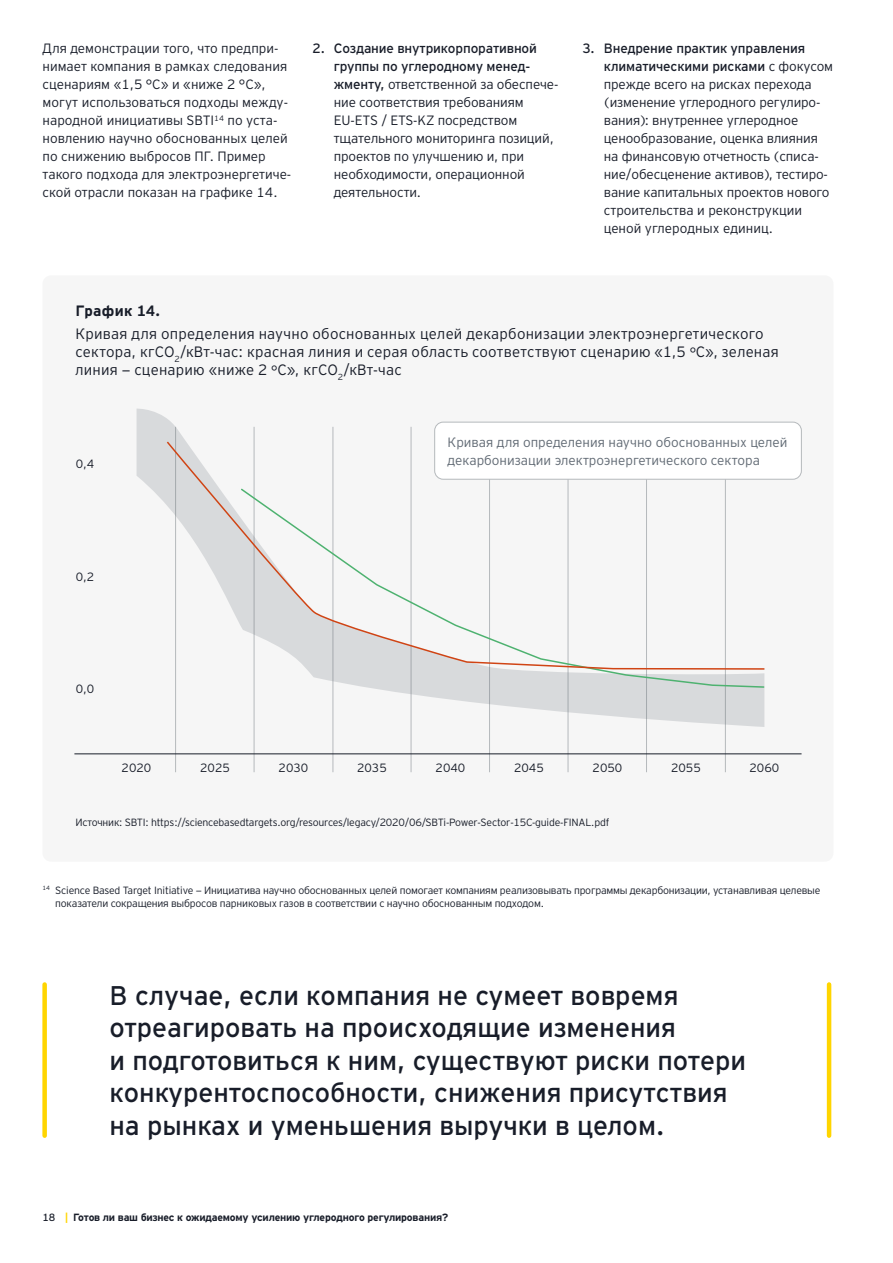
<style>
.page{position:relative;width:893px;height:1263px;background:#fff}
.page>*{position:absolute;margin:0;border:0;box-sizing:border-box;transform-origin:0 0}
.t1{font:27px/32.4px "EY Interstate";color:#181d29}
.t2{font:300 15px/18px "EY Interstate";letter-spacing:.015em;color:#181d29}
.t3{font:700 15px "EY Interstate";letter-spacing:.015em;color:#181d29}
.t4{font:300 13.5px/18px "EY Interstate";letter-spacing:-.01em;color:#181d29}
.t5{font:300 13.5px/18px "EY Interstate";color:#606973}
.t6{font:300 12px "EY Interstate";color:#181d29}
.t7{font:300 10.5px/13.5px "EY Interstate";letter-spacing:-.02em;color:#181d29}
.t8{font:700 10.5px "EY Interstate";letter-spacing:-.02em;color:#181d29}
.s1{font-weight:400}
.s2{font-size:13.5px}
.s3{color:#ffd500}
</style>
<div class="page">
<div style="left:43px;top:275px;width:790px;height:587px;background:#f6f6f6;border-radius:9px"></div>
<hr style="left:175px;top:427px;width:1px;height:345px;background:#b5b9bc">
<hr style="left:254px;top:427px;width:1px;height:345px;background:#b5b9bc">
<hr style="left:333px;top:427px;width:1px;height:345px;background:#b5b9bc">
<hr style="left:411px;top:427px;width:1px;height:345px;background:#b5b9bc">
<hr style="left:489px;top:427px;width:1px;height:345px;background:#b5b9bc">
<hr style="left:568px;top:427px;width:1px;height:345px;background:#b5b9bc">
<hr style="left:646px;top:427px;width:1px;height:345px;background:#b5b9bc">
<hr style="left:725px;top:427px;width:1px;height:345px;background:#b5b9bc">
<hr style="left:74px;top:754px;width:727px;height:1px;background:#181d29">
<svg style="left:137px;top:408px;width:627px;height:319px"></svg>
<svg style="left:240px;top:670px;width:525px;height:19px"></svg>
<svg style="left:166px;top:441px;width:600px;height:229px"></svg>
<div style="left:435px;top:422px;width:366px;height:57px;background:#fff;border-radius:9px"></div>
<div style="left:434px;top:422px;width:367px;height:57px;border:1px solid #b5b9bc;border-radius:9px"></div>
<div style="left:42px;top:984px;width:5px;height:152px;background:#ffd500"></div>
<hr style="left:827px;top:984px;width:4px;height:152px;background:#ffd500">
<hr style="left:892px;top:0;width:1px;height:1263px;background:#ededed">
<p class="t4" style="left:43px;top:39px;width:250px">Для демонстрации того, что предпри&shy;нимает компания в рамках следования сценариям «1,5 °С» и «ниже 2 °С», могут использоваться подходы между&shy;народной инициативы SBTI<sup>14</sup> по уста&shy;новлению научно обоснованных целей по снижению выбросов ПГ. Пример такого подхода для электроэнергетиче&shy;ской отрасли показан на графике 14.</p>
<p class="t4" style="left:334px;top:39px;width:226px;text-indent:-21px"><span class="s1">2. Создание внутрикорпоративной группы по углеродному менед&shy;жменту,</span> ответственной за обеспече&shy;ние соответствия требованиям<br>EU-ETS / ETS-KZ посредством тщательного мониторинга позиций, проектов по улучшению и, при необходимости, операционной деятельности.</p>
<p class="t4" style="left:604px;top:39px;width:231px;text-indent:-21px"><span class="s1">3. Внедрение практик управления климатическими рисками</span> с фокусом прежде всего на рисках перехода (изменение углеродного регулиро&shy;вания): внутреннее углеродное ценообразование, оценка влияния на финансовую отчетность (списа&shy;ние/обесценение активов), тестиро&shy;вание капитальных проектов нового строительства и реконструкции ценой углеродных единиц.</p>
<p class="t3" style="left:75px;top:300px;width:86px">График 14.</p>
<p class="t2" style="left:75px;top:323px;width:705px">Кривая для определения научно обоснованных целей декарбонизации электроэнергетического сектора, кгСО<sub>2</sub>/кВт-час: красная линия и серая область соответствуют сценарию «1,5 <span class="s2">°</span>С», зеленая линия — сценарию «ниже 2 <span class="s2">°</span>С», кгСО<sub>2</sub>/кВт-час</p>
<p class="t6" style="left:76px;top:455px;width:20px">0,4</p>
<p class="t5" style="left:448px;top:432px;width:341px">Кривая для определения научно обоснованных целей декарбонизации электроэнергетического сектора</p>
<p class="t6" style="left:76px;top:568px;width:20px">0,2</p>
<p class="t6" style="left:76px;top:680px;width:20px">0,0</p>
<p class="t6" style="left:122px;top:759px;width:31px">2020</p>
<p class="t6" style="left:200px;top:759px;width:31px">2025</p>
<p class="t6" style="left:279px;top:759px;width:31px">2030</p>
<p class="t6" style="left:357px;top:759px;width:31px">2035</p>
<p class="t6" style="left:436px;top:759px;width:31px">2040</p>
<p class="t6" style="left:514px;top:759px;width:31px">2045</p>
<p class="t6" style="left:593px;top:759px;width:31px">2050</p>
<p class="t6" style="left:671px;top:759px;width:31px">2055</p>
<p class="t6" style="left:749px;top:759px;width:31px">2060</p>
<p class="t7" style="left:75px;top:815px;width:535px">Источник: SBTI: https://sciencebasedtargets.org/resources/legacy/2020/06/SBTi-Power-Sector-15C-guide-FINAL.pdf</p>
<p class="t7" style="left:55px;top:883px;width:767px;text-indent:-13px"><sup>14</sup> Science Based Target Initiative — Инициатива научно обоснованных целей помогает компаниям реализовывать программы декарбонизации, устанавливая целевые показатели сокращения выбросов парниковых газов в соответствии с научно обоснованным подходом.</p>
<h1 class="t1" style="left:109px;top:978px;width:638px">В случае, если компания не сумеет вовремя отреагировать на происходящие изменения<br>и подготовиться к ним, существуют риски потери конкурентоспособности, снижения присутствия на рынках и уменьшения выручки в целом.</h1>
<p class="t8" style="left:43px;top:1209px;width:407px"><span class="s1">18</span> <span class="s3">|</span> Готов ли ваш бизнес к ожидаемому усилению углеродного регулирования?</p>
</div>
